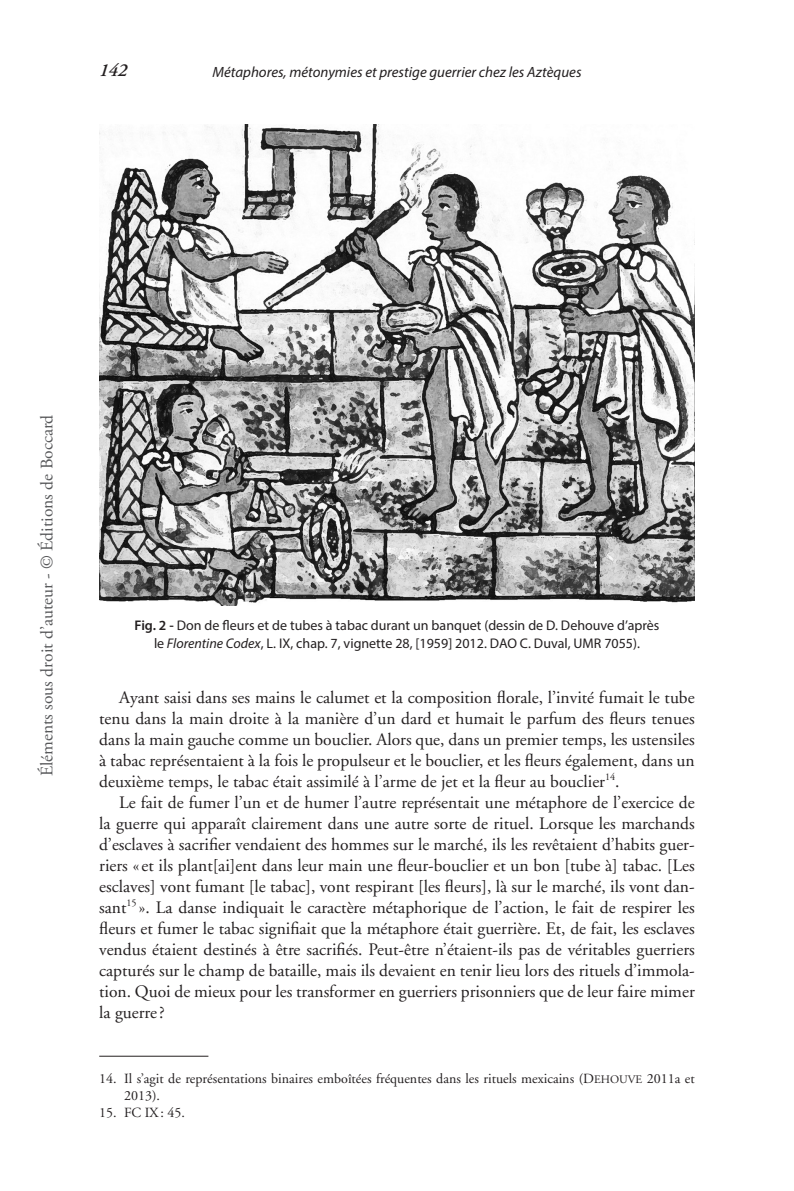
<style>
.page{position:relative;width:794px;height:1191px;background:#fff}
.page>*{position:absolute;margin:0;border:0;box-sizing:border-box;transform-origin:0 0}
.t1{font:italic 600 18.38px "Adobe Garamond";color:#231f20}
.Texte_courant{font:17.5px/21px "Adobe Garamond";color:#231f20;text-align:justify}
.t2{font:17.5px "Adobe Garamond Pro";color:#57585a}
.t3{font:italic 14.88px "Myriad Pro";color:#231f20}
.Légende{font:14px/18.4px "Myriad Pro";color:#231f20;text-align:center}
.Note{font:14px/16.8px "Adobe Garamond";color:#231f20}
.s1{font-weight:600}
.s2{font-style:italic}
.s3{font-family:"Adobe Garamond Regular SC820"}
.s4{font-family:"Adobe Garamond Regular SC820";font-size:11.55px}
</style>
<div class="page">
<hr style="left:99px;top:1056px;width:109px;height:1px;background:#231f20">
<img style="left:100px;top:124px;width:595px;height:481px">
<p class="t1" style="left:99px;top:60px;width:30px">142</p>
<p class="t3" style="left:212px;top:63px;width:370px">Métaphores, métonymies et prestige guerrier chez les Aztèques</p>
<p class="t2" style="left:36px;top:776px;width:363px;rotate:-90deg">Éléments sous droit d’auteur - © Éditions de Boccard</p>
<p class="Légende" style="left:134px;top:615px;width:526px"><span class="s1">Fig. 2 -</span> Don de fleurs et de tubes à tabac durant un banquet (dessin de D. Dehouve d’après le <span class="s2">Florentine Codex</span>, L. IX, chap. 7, vignette 28, [1959] 2012. DAO C. Duval, UMR 7055).</p>
<p class="Texte_courant" style="left:99px;top:687px;width:597px;text-indent:20px">Ayant saisi dans ses mains le calumet et la composition florale, l’invité fumait le tube tenu dans la main droite à la manière d’un dard et humait le parfum des fleurs tenues dans la main gauche comme un bouclier. Alors que, dans un premier temps, les ustensiles à tabac représentaient à la fois le propulseur et le bouclier, et les fleurs également, dans un deuxième temps, le tabac était assimilé à l’arme de jet et la fleur au bouclier<sup>14</sup>.</p>
<p class="Texte_courant" style="left:99px;top:792px;width:597px;text-indent:20px">Le fait de fumer l’un et de humer l’autre représentait une métaphore de l’exercice de la guerre qui apparaît clairement dans une autre sorte de rituel. Lorsque les marchands d’esclaves à sacrifier vendaient des hommes sur le marché, ils les revêtaient d’habits guer&shy;riers «et ils plant[ai]ent dans leur main une fleur-bouclier et un bon [tube à] tabac. [Les esclaves] vont fumant [le tabac], vont respirant [les fleurs], là sur le marché, ils vont dan&shy;sant<sup>15</sup> ». La danse indiquait le caractère métaphorique de l’action, le fait de respirer les fleurs et fumer le tabac signifiait que la métaphore était guerrière. Et, de fait, les esclaves vendus étaient destinés à être sacrifiés. Peut-être n’étaient-ils pas de véritables guerriers capturés sur le champ de bataille, mais ils devaient en tenir lieu lors des rituels d’immola&shy;tion. Quoi de mieux pour les transformer en guerriers prisonniers que de leur faire mimer la guerre?</p>
<p class="Note" style="left:124px;top:1070px;width:572px;text-indent:-25px">14. Il s’agit de représentations binaires emboîtées fréquentes dans les rituels mexicains (<span class="s3">D</span><span class="s4">EHOUVE</span> 2011a et<br>2013).</p>
<p class="Note" style="left:99px;top:1104px;width:87px">15. FC IX: 45.</p>
</div>
